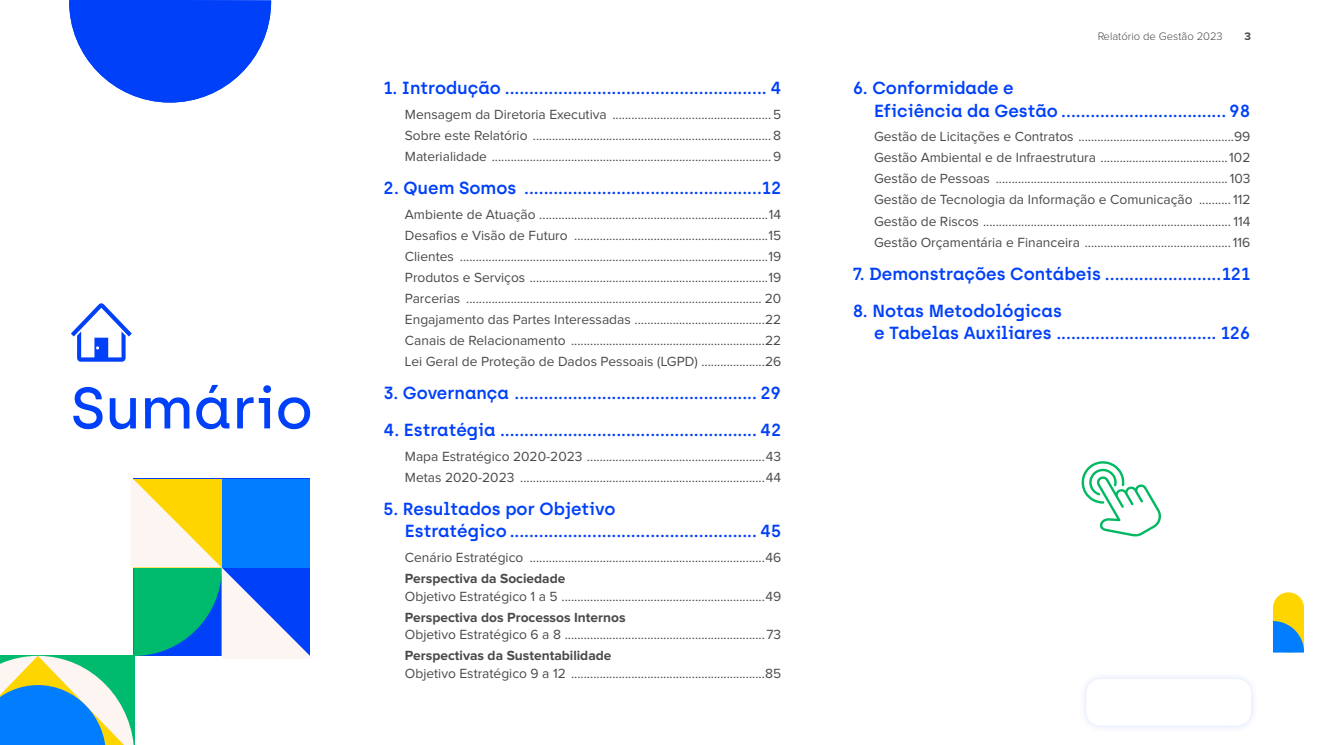
<style>
.page{position:relative;width:1322px;height:745px;background:#fff}
.page>*{position:absolute;margin:0;border:0;box-sizing:border-box;transform-origin:0 0}
.t1{font:500 58.12px "Archia";color:#0040f9}
.t2{font:600 17.5px/22.5px "Archia";color:#0040f9}
.t3{font:13.75px/21px "Proxima Nova";color:#4a4a49;text-align:justify}
.t4{font:700 13.75px "Proxima Nova";color:#4a4a49}
.t5{font:300 11.25px "Proxima Nova";color:#4a4a49}
.t6{font:700 11.25px "Proxima Nova";color:#4a4a49}
</style>
<div class="page">
<div style="left:1078px;top:670px;width:181px;height:63px;background:#fafbfe"></div>
<div style="left:1086px;top:678px;width:165px;height:47px;background:#fff;border-radius:14px"></div>
<svg style="left:1273px;top:592px;width:31px;height:60px;background:#97b476"></svg>
<svg style="left:0;top:478px;width:311px;height:266px"></svg>
<svg style="left:1081px;top:461px;width:80px;height:75px"></svg>
<svg style="left:71px;top:303px;width:61px;height:58px"></svg>
<svg style="left:69px;top:0;width:202px;height:103px"></svg>
<h1 class="t1" style="left:71px;top:373px;width:243px">Sumário</h1>
<p class="t2" style="left:384px;top:76px;width:399px">1. Introdução ...................................................... 4</p>
<p class="t3" style="left:405px;top:104px;width:378px">Mensagem da Diretoria Executiva ..................................................5<br>Sobre este Relatório ........................................................................... 8<br>Materialidade ........................................................................................9</p>
<p class="t2" style="left:384px;top:176px;width:399px">2. Quem Somos .................................................12</p>
<p class="t3" style="left:405px;top:204px;width:378px">Ambiente de Atuação ........................................................................14<br>Desafios e Visão de Futuro .............................................................15<br>Clientes .................................................................................................19<br>Produtos e Serviços ...........................................................................19<br>Parcerias ............................................................................................. 20<br>Engajamento das Partes Interessadas .........................................22<br>Canais de Relacionamento .............................................................22<br>Lei Geral de Proteção de Dados Pessoais (LGPD) ....................26</p>
<p class="t2" style="left:384px;top:381px;width:399px">3. Governança .................................................. 29</p>
<p class="t2" style="left:384px;top:418px;width:399px">4. Estratégia ..................................................... 42</p>
<p class="t3" style="left:405px;top:446px;width:378px">Mapa Estratégico 2020-2023 ........................................................43<br>Metas 2020-2023 .............................................................................44</p>
<p class="t2" style="left:405px;top:497px;width:378px;text-indent:-21px">5. Resultados por Objetivo<br>Estratégico ................................................... 45</p>
<p class="t3" style="left:405px;top:547px;width:378px">Cenário Estratégico ..........................................................................46</p>
<p class="t4" style="left:405px;top:572px;width:162px">Perspectiva da Sociedade</p>
<p class="t3" style="left:405px;top:585px;width:378px">Objetivo Estratégico 1 a 5 ................................................................49</p>
<p class="t4" style="left:405px;top:610px;width:222px">Perspectiva dos Processos Internos</p>
<p class="t3" style="left:405px;top:624px;width:378px">Objetivo Estratégico 6 a 8 ...............................................................73</p>
<p class="t4" style="left:405px;top:649px;width:208px">Perspectivas da Sustentabilidade</p>
<p class="t3" style="left:405px;top:663px;width:378px">Objetivo Estratégico 9 a 12 .............................................................85</p>
<p class="t5" style="left:1097px;top:31px;width:127px">Relatório de Gestão 2023</p>
<p class="t6" style="left:1244px;top:31px;width:8px">3</p>
<p class="t2" style="left:874px;top:76px;width:378px;text-indent:-21px">6. Conformidade e<br>Eficiência da Gestão .................................. 98</p>
<p class="t3" style="left:874px;top:127px;width:378px">Gestão de Licitações e Contratos .................................................99<br>Gestão Ambiental e de Infraestrutura ........................................102<br>Gestão de Pessoas .........................................................................103<br>Gestão de Tecnologia da Informação e Comunicação .......... 112<br>Gestão de Riscos .............................................................................. 114<br>Gestão Orçamentária e Financeira ..............................................116</p>
<p class="t2" style="left:853px;top:262px;width:399px">7. Demonstrações Contábeis ........................121</p>
<p class="t2" style="left:874px;top:299px;width:378px;text-indent:-21px">8. Notas Metodológicas<br>e Tabelas Auxiliares ................................. 126</p>
</div>
